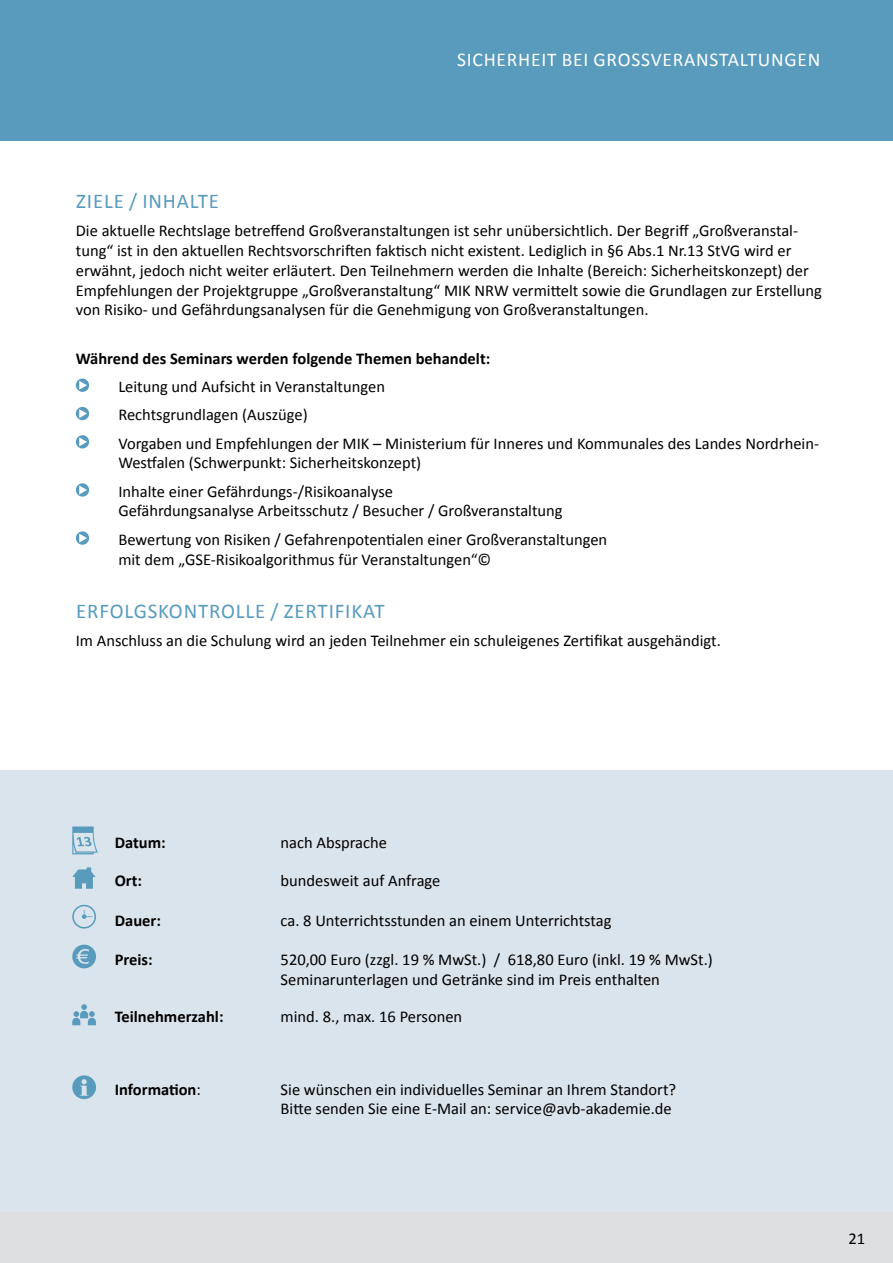
<style>
.page{position:relative;width:893px;height:1263px;background:#fff}
.page>*{position:absolute;margin:0;border:0;box-sizing:border-box;transform-origin:0 0}
.t1{font:21px "Calibri";letter-spacing:.04em;color:#589bbd}
.t2{font:19.5px "Calibri";letter-spacing:.04em;color:#fff}
.t3{font:16.5px/19.8px "Calibri";color:#000}
.t4{font:700 16.5px "Calibri";color:#000}
.s1{font-weight:400}
</style>
<div class="page">
<div style="left:0;top:770px;width:893px;height:450px;background:#dae4ec"></div>
<div style="left:0;top:1212px;width:893px;height:51px;background:#dddfe1"></div>
<div style="left:0;top:0;width:893px;height:140px;background:#589bbd"></div>
<svg style="left:76px;top:379px;width:13px;height:13px"></svg>
<svg style="left:76px;top:407px;width:13px;height:13px"></svg>
<svg style="left:76px;top:435px;width:13px;height:13px"></svg>
<svg style="left:76px;top:483px;width:13px;height:14px"></svg>
<svg style="left:76px;top:531px;width:13px;height:14px"></svg>
<svg style="left:72px;top:826px;width:26px;height:29px"></svg>
<svg style="left:72px;top:867px;width:24px;height:22px"></svg>
<svg style="left:72px;top:905px;width:24px;height:23px"></svg>
<svg style="left:72px;top:944px;width:24px;height:24px"></svg>
<svg style="left:72px;top:1004px;width:24px;height:21px"></svg>
<svg style="left:72px;top:1075px;width:24px;height:24px"></svg>
<p class="t2" style="left:457px;top:47px;width:314px">Si che rheit bei GroSSve ranstaltungen</p>
<p class="t1" style="left:76px;top:188px;width:87px">Ziele / Inha</p>
<p class="t1" style="left:190px;top:188px;width:28px">lte</p>
<p class="t3" style="left:76px;top:221px;width:748px">Die aktuelle Rechtslage betreffend Großveranstaltungen ist sehr unübersichtlich. Der Begriff „Großveranstal&shy;tung“ ist in den aktuellen Rechtsvorschriften faktisch nicht existent. Lediglich in §6 Abs.1 Nr.13 StVG wird er erwähnt, jedoch nicht weiter erläutert. Den Teilnehmern werden die Inhalte (Bereich: Sicherheitskonzept) der Empfehlungen der Projektgruppe „Großveranstaltung“ MIK NRW vermittelt sowie die Grundlagen zur Erstellung von Risiko- und Gefährdungsanalysen für die Genehmigung von Großveranstaltungen.</p>
<p class="t4" style="left:76px;top:348px;width:416px">Während des Seminars werden folgende Themen behandelt:</p>
<p class="t3" style="left:118px;top:372px;width:702px;line-height:28.3px;text-indent:-29px">Leitung und Aufsicht in Veranstaltungen<br>Rechtsgrundlagen (Auszüge)<br>Vorgaben und Empfehlungen der MIK – Ministerium für Inneres und Kommunales des Landes Nordrhein-</p>
<p class="t3" style="left:118px;top:449px;width:304px;line-height:28.3px">Westfalen (Schwerpunkt: Sicherheitskonzept)<br>Inhalte einer Gefährdungs-/Risikoanalyse</p>
<p class="t3" style="left:118px;top:497px;width:490px;line-height:28.3px">Gefährdungsanalyse Arbeitsschutz / Besucher / Großveranstaltung<br>Bewertung von Risiken / Gefahrenpotentialen einer Großveranstaltungen</p>
<p class="t3" style="left:118px;top:549px;width:374px">mit dem „GSE-Risikoalgorithmus für Veranstaltungen“©</p>
<p class="t1" style="left:76px;top:598px;width:24px">Erfolgskontrolle</p>
<p class="t1" style="left:271px;top:598px;width:35px">/ Zertifikat</p>
<p class="t3" style="left:76px;top:631px;width:646px">Im Anschluss an die Schulung wird an jeden Teilnehmer ein schuleigenes Zertifikat ausgehändigt.</p>
<p class="t4" style="left:115px;top:832px;width:52px">Datum:</p>
<p class="t3" style="left:281px;top:833px;width:108px">nach Absprache</p>
<p class="t4" style="left:115px;top:870px;width:29px">Ort:</p>
<p class="t3" style="left:281px;top:870px;width:161px">bundesweit auf Anfrage</p>
<p class="t4" style="left:115px;top:909px;width:48px">Dauer:</p>
<p class="t3" style="left:281px;top:910px;width:332px">ca. 8 Unterrichtsstunden an einem Unterrichtstag</p>
<p class="t4" style="left:115px;top:949px;width:39px">Preis:</p>
<p class="t3" style="left:281px;top:950px;width:434px">520,00 Euro (zzgl. 19 % MwSt.) / 618,80 Euro (inkl. 19 % MwSt.)<br>Seminarunterlagen und Getränke sind im Preis enthalten</p>
<p class="t4" style="left:115px;top:1006px;width:110px">Teilnehmerzahl:</p>
<p class="t3" style="left:281px;top:1007px;width:183px">mind. 8., max. 16 Personen</p>
<p class="t4" style="left:115px;top:1078px;width:88px">Information<span class="s1">:</span></p>
<p class="t3" style="left:281px;top:1079px;width:397px">Sie wünschen ein individuelles Seminar an Ihrem Standort?<br>Bitte senden Sie eine E-Mail an: service@avb-akademie.de</p>
<p class="t3" style="left:848px;top:1228px;width:18px">21</p>
</div>
